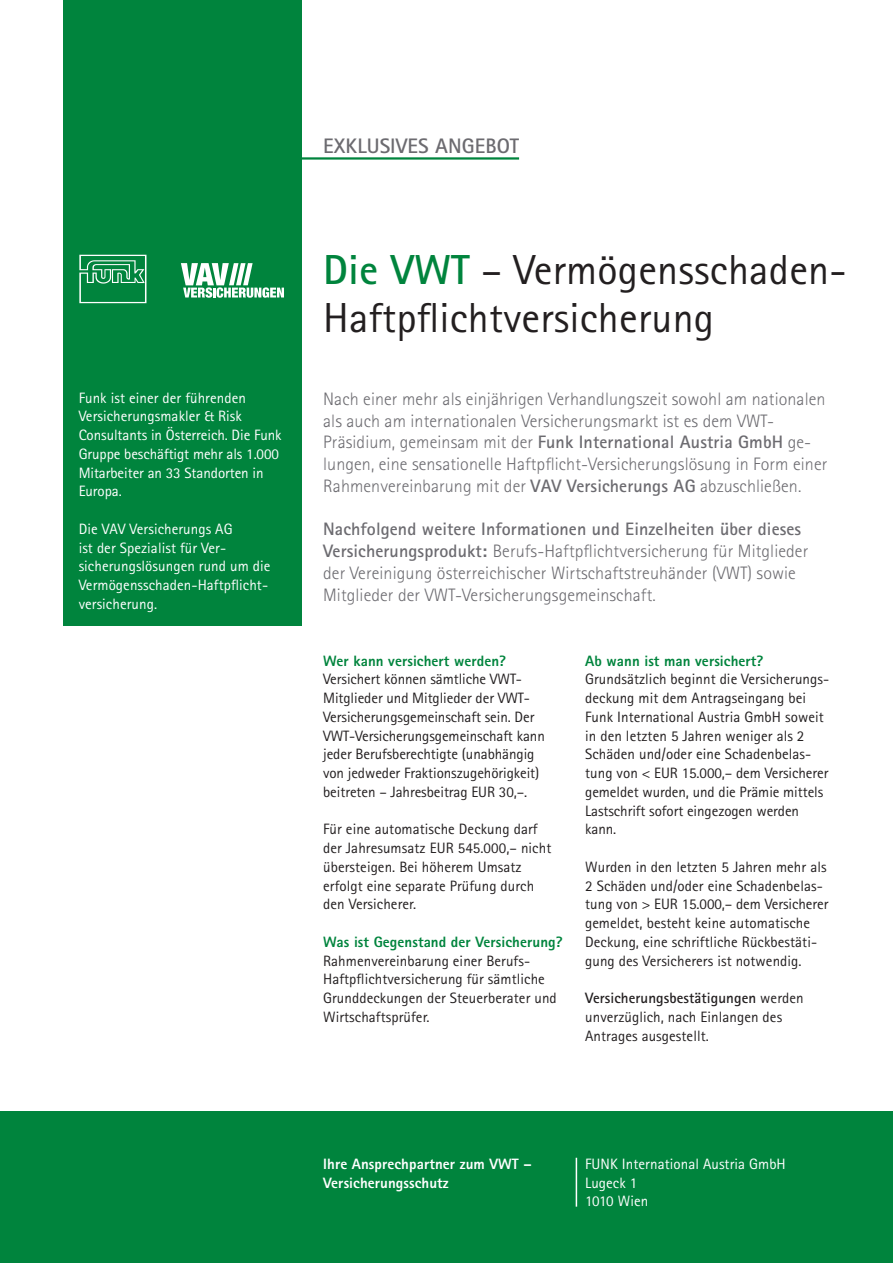
<style>
.page{position:relative;width:893px;height:1263px;background:#fff}
.page>*{position:absolute;margin:0;border:0;box-sizing:border-box;transform-origin:0 0}
.t1{font:42px/48px "Rotis Sans Serif";letter-spacing:.005em;color:#231f20}
.t2{font:700 21px "Rotis Sans Serif";letter-spacing:.005em;color:#6c6b70}
.t3{font:300 18px/21.8px "Rotis Sans Serif";letter-spacing:.005em;color:#6c6b70}
.t4{font:15px/18.8px "Rotis Sans Serif";letter-spacing:.005em;color:#231f20}
.t5{font:15px/18.8px "Rotis Sans Serif";letter-spacing:.005em;color:#fff}
.t6{font:800 15px "Rotis Sans Serif";letter-spacing:.005em;color:#00843d}
.t7{font:800 15px/18.8px "Rotis Sans Serif";letter-spacing:.005em;color:#fff}
.s1{font-weight:700;color:#00843d}
.s2{font-weight:700}
</style>
<div class="page">
<hr style="left:68px;top:157px;width:451px;height:3px;background:#00843d">
<div style="left:64px;top:0;width:238px;height:626px;background:#00843d"></div>
<div style="left:0;top:1111px;width:893px;height:152px;background:#00843d"></div>
<hr style="left:576px;top:1158px;width:1px;height:48px;background:#fff">
<svg style="left:79px;top:255px;width:67px;height:48px"></svg>
<svg style="left:181px;top:263px;width:103px;height:35px"></svg>
<p class="t5" style="left:79px;top:388px;width:204px">Funk ist einer der führenden<br>Versicherungsmakler &amp; Risk<br>Consultants in Österreich. Die Funk<br>Gruppe beschäftigt mehr als 1.000<br>Mitarbeiter an 33 Standorten in<br>Europa.</p>
<p class="t5" style="left:79px;top:519px;width:193px">Die VAV Versicherungs AG<br>ist der Spezialist für Ver&shy;sicherungslösungen rund um die<br>Vermögensschaden-Haftpflicht&shy;versicherung.</p>
<h2 class="t2" style="left:323px;top:132px;width:195px">Exklusives An gebot</h2>
<h1 class="t1" style="left:323px;top:246px;width:525px"><span class="s1">Die VWT</span> – Vermögensschaden-<br>Haftpflichtversicherung</h1>
<p class="t3" style="left:323px;top:388px;width:506px">Nach einer mehr als einjährigen Verhandlungszeit sowohl am nationalen als auch am internationalen Versicherungsmarkt ist es dem VWT-Präsidium, gemeinsam mit der <span class="s2">Funk I nternational Austria GmbH</span> ge&shy;lungen, eine sensationelle Haftpflicht-Versicherungslösung in Form einer Rahmenvereinbarung mit der <span class="s2">VAV Versicherungs AG</span> abzuschließen.</p>
<p class="t3" style="left:323px;top:518px;width:487px"><span class="s2">Nachfolgend weitere I nformationen und Einzelheiten über dieses Versicherungsprodukt:</span> Berufs-Haftpflichtversicherung für Mitglieder der Vereinigung österreichischer Wirtschaftstreuhänder (VWT) sowie Mitglieder der VWT-Versicherungsgemeinschaft.</p>
<p class="t6" style="left:323px;top:651px;width:185px">Wer kann versichert werden?</p>
<p class="t4" style="left:323px;top:670px;width:223px">Versichert können sämtliche VWT-Mitglieder und Mitglieder der VWT-Versicherungsgemeinschaft sein. Der VWT-Versicherungsgemeinschaft kann jeder Berufsberechtigte (unabhängig von jedweder Fraktionszugehörigkeit) beitreten – Jahresbeitrag EUR 30,–.</p>
<p class="t4" style="left:323px;top:820px;width:230px">Für eine automatische Deckung darf der Jahresumsatz EUR 545.000,– nicht übersteigen. Bei höherem Umsatz erfolgt eine separate Prüfung durch den Versicherer.</p>
<p class="t6" style="left:323px;top:932px;width:241px">Was ist Gegenstand der Versicherung?</p>
<p class="t4" style="left:323px;top:951px;width:235px">Rahmenvereinbarung einer Berufs-Haftpflichtversicherung für sämtliche Grunddeckungen der Steuerberater und Wirtschaftsprüfer.</p>
<p class="t6" style="left:585px;top:651px;width:180px">Ab wann ist man versichert?</p>
<p class="t4" style="left:585px;top:670px;width:245px">Grundsätzlich beginnt die Versicherungs&shy;deckung mit dem Antragseingang bei Funk International Austria GmbH soweit in den letzten 5 Jahren weniger als 2<br>Schäden und/oder eine Schadenbelas&shy;tung von &lt; EUR 15.000,– dem Versicherer gemeldet wurden, und die Prämie mittels Lastschrift sofort eingezogen werden kann.</p>
<p class="t4" style="left:585px;top:857px;width:245px">Wurden in den letzten 5 Jahren mehr als 2 Schäden und/oder eine Schadenbelas&shy;tung von &gt; EUR 15.000,– dem Versicherer gemeldet, besteht keine automatische Deckung, eine schriftliche Rückbestäti&shy;gung des Versicherers ist notwendig.</p>
<p class="t4" style="left:585px;top:988px;width:220px"><span class="s2">Versicherungsbestätigungen</span> werden unverzüglich, nach Einlangen des<br>Antrages ausgestellt.</p>
<p class="t7" style="left:323px;top:1154px;width:210px">Ihre Ansprechpartner zum VWT –<br>Versicherungsschutz</p>
<p class="t5" style="left:585px;top:1154px;width:202px">FUNK International Austria GmbH<br>Lugeck 1<br>1010 Wien</p>
</div>
